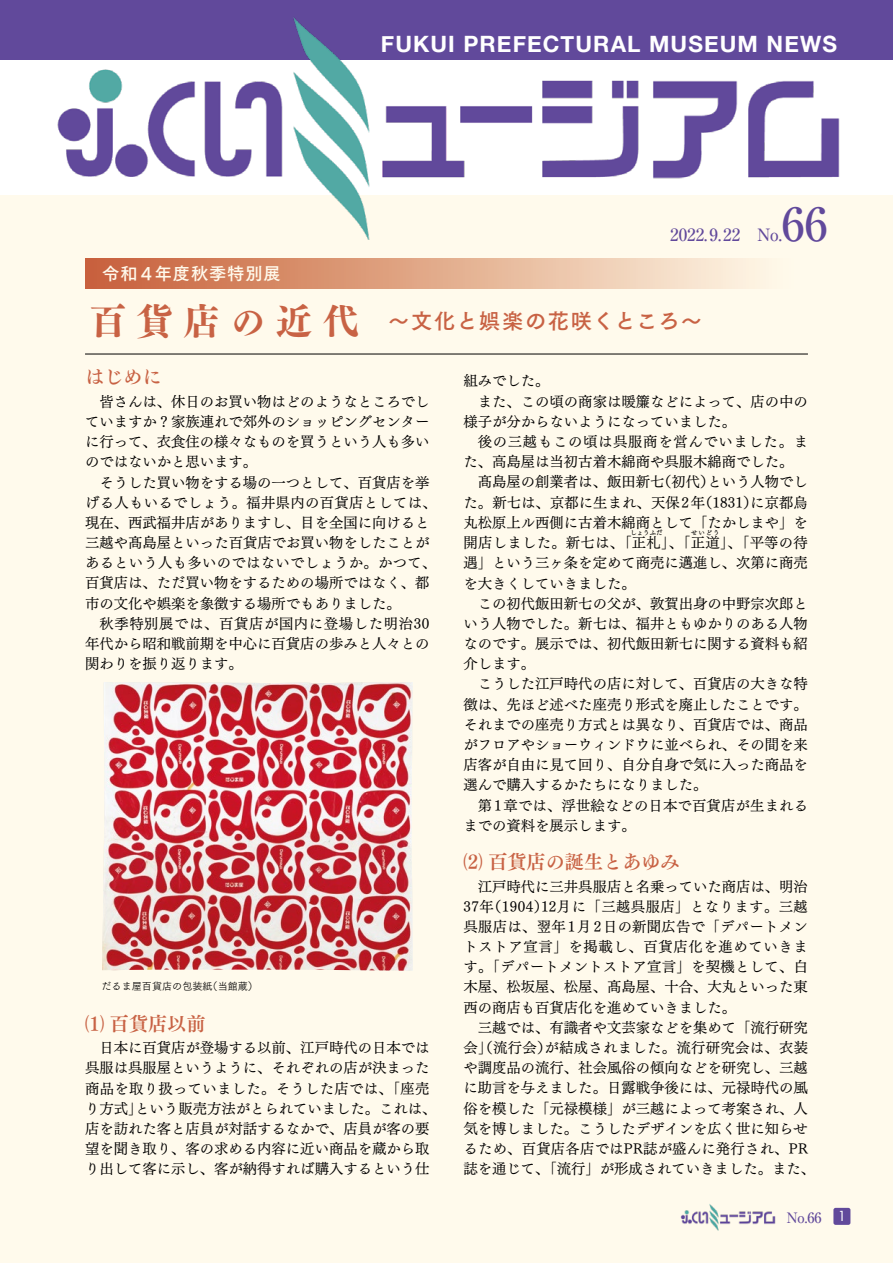
<style>
.page{position:relative;width:893px;height:1263px;background:#fff}
.page>*{position:absolute;margin:0;border:0;box-sizing:border-box;transform-origin:0 0}
.t1{font:500 45.75px "Ryumin Pro";color:#61499b}
.t2{font:700 22.5px "Helvetica Neue";letter-spacing:.05em;color:#fff}
.t3{font:21.3px "Tsuku Go Pro B";letter-spacing:.06em;color:#c86244}
.t4{font:19.2px "Tsuku Min Pro B";color:#c86244}
.t5{font:17.25px "Tsuku Go Pro B";letter-spacing:.05em;color:#fff}
.t6{font:500 16.95px "Ryumin Pro";color:#61499b}
.t7{font:14.4px/20.2px "Tsuku Min Pro RB";color:#000;text-align:justify}
.t8{font:14.4px "Tsuku Min Pro RB";letter-spacing:.02em;color:#000}
.t9{font:14.4px "Tsuku Min Pro RB";letter-spacing:.05em;color:#000}
.t10{font:500 14.4px "Ryumin Pro";color:#61499b}
.t11{font:10.05px "Tsuku Go Pro R";color:#000}
.t12{font:6.45px "Tsuku Min Pro RB";color:#000}
.s1{font-family:"Tsuku AMD Min Std E";font-size:37.2px}
.s2{font-family:"Futura LT";font-weight:400;font-size:13.5px;color:#fff}
</style>
<div class="page">
<div style="left:0;top:0;width:893px;height:60px;background:#61499b"></div>
<div style="left:0;top:196px;width:893px;height:1067px;background:#fffaec"></div>
<img style="left:41px;top:17px;width:815px;height:223px">
<hr style="left:85px;top:354px;width:723px;height:1px;background:#000">
<div style="left:85px;top:258px;width:723px;height:30px;background:linear-gradient(to right,#c65e36,#fffeec)"></div>
<img style="left:102px;top:682px;width:311px;height:289px">
<div style="left:833px;top:1208px;width:17px;height:17px;background:#61499b;border-radius:2px"></div>
<img style="left:680px;top:1204px;width:96px;height:26px">
<h2 class="t2" style="left:381px;top:26px;width:458px">FUKUI PREFECTURAL MUSEUM NEWS</h2>
<h1 class="t1" style="left:782px;top:187px;width:47px">66</h1>
<p class="t6" style="left:670px;top:221px;width:113px">2022. 9. 22　No.</p>
<p class="t5" style="left:102px;top:258px;width:180px">令和4年度秋季特別展</p>
<h3 class="t3" style="left:89px;top:302px;width:614px"><span class="s1">百貨店の近代</span> 〜文化と娯楽の花咲くところ〜</h3>
<h3 class="t4" style="left:85px;top:362px;width:78px">はじめに</h3>
<p class="t7" style="left:85px;top:389px;width:346px;text-indent:14px">皆さんは、休日のお買い物はどのようなところでしていますか？家族連れで郊外のショッピングセンターに行って、衣食住の様々なものを買うという人も多いのではないかと思います。</p>
<p class="t7" style="left:85px;top:470px;width:353px;text-align:left;text-indent:14px">そうした買い物をする場の一つとして、百貨店を挙げる人もいるでしょう。福井県内の百貨店としては、現在、西武福井店がありますし、目を全国に向けると三越や髙島屋といった百貨店でお買い物をしたことがあるという人も多いのではないでしょうか。かつて、百貨店は、ただ買い物をするための場所ではなく、都市の文化や娯楽を象徴する場所でもありました。</p>
<p class="t7" style="left:85px;top:611px;width:346px;text-indent:14px">秋季特別展では、百貨店が国内に登場した明治30年代から昭和戦前期を中心に百貨店の歩みと人々との関わりを振り返ります。</p>
<p class="t11" style="left:102px;top:978px;width:158px">だるま屋百貨店の包装紙（当館蔵）</p>
<h3 class="t4" style="left:85px;top:1008px;width:122px">⑴ 百貨店以前</h3>
<p class="t7" style="left:85px;top:1036px;width:353px;text-align:center">日本に百貨店が登場する以前、江戸時代の日本では<br>呉服は呉服屋というように、それぞれの店が決まった商品を取り扱っていました。そうした店では、「座売り方式」という販売方法がとられていました。これは、店を訪れた客と店員が対話するなかで、店員が客の要望を聞き取り、客の求める内容に近い商品を蔵から取り出して客に示し、客が納得すれば購入するという仕</p>
<p class="t7" style="left:463px;top:369px;width:88px">組みでした。</p>
<p class="t7" style="left:478px;top:389px;width:332px">また、この頃の商家は暖簾などによって、店の中の</p>
<p class="t7" style="left:463px;top:409px;width:274px">様子が分からないようになっていました。</p>
<p class="t9" style="left:478px;top:429px;width:332px">後の三越もこの頃は呉服商を営んでいました。ま</p>
<p class="t7" style="left:463px;top:450px;width:332px">た、高島屋は当初古着木綿商や呉服木綿商でした。</p>
<p class="t7" style="left:478px;top:470px;width:332px">髙島屋の創業者は、飯田新七（初代）という人物でし</p>
<p class="t7" style="left:463px;top:490px;width:346px">た。新七は、京都に生まれ、天保2年（1831）に京都烏</p>
<p class="t7" style="left:463px;top:510px;width:346px">丸松原上ル西側に古着木綿商として「たかしまや」を</p>
<p class="t8" style="left:463px;top:530px;width:346px">開店しました。新七は、「正札」、「正道」、「平等の待</p>
<p class="t12" style="left:630px;top:526px;width:33px">しょうふだ</p>
<p class="t12" style="left:691px;top:526px;width:30px">せいどう</p>
<p class="t7" style="left:463px;top:551px;width:346px">遇」という三ヶ条を定めて商売に邁進し、次第に商売を大きくしていきました。</p>
<p class="t7" style="left:463px;top:591px;width:346px;text-indent:14px">この初代飯田新七の父が、敦賀出身の中野宗次郎という人物でした。新七は、福井ともゆかりのある人物なのです。展示では、初代飯田新七に関する資料も紹介します。</p>
<p class="t7" style="left:463px;top:672px;width:346px;text-indent:14px">こうした江戸時代の店に対して、百貨店の大きな特徴は、先ほど述べた座売り形式を廃止したことです。それまでの座売り方式とは異なり、百貨店では、商品がフロアやショーウィンドウに並べられ、その間を来店客が自由に見て回り、自分自身で気に入った商品を選んで購入するかたちになりました。</p>
<p class="t7" style="left:463px;top:793px;width:346px;text-indent:14px">第1章では、浮世絵などの日本で百貨店が生まれるまでの資料を展示します。</p>
<h3 class="t4" style="left:463px;top:847px;width:218px">⑵ 百貨店の誕生とあゆみ</h3>
<p class="t7" style="left:463px;top:874px;width:346px;text-indent:14px">江戸時代に三井呉服店と名乗っていた商店は、明治37年（1904）12月に「三越呉服店」となります。三越呉服店は、翌年1月2日の新聞広告で「デパートメントストア宣言」を掲載し、百貨店化を進めていきます。「デパートメントストア宣言」を契機として、白木屋、松坂屋、松屋、髙島屋、十合、大丸といった東西の商店も百貨店化を進めていきました。</p>
<p class="t7" style="left:463px;top:1015px;width:353px;text-align:center">三越では、有識者や文芸家などを集めて「流行研究<br>会」（流行会）が結成されました。流行研究会は、衣装や調度品の流行、社会風俗の傾向などを研究し、三越に助言を与えました。日露戦争後には、元禄時代の風俗を模した「元禄模様」が三越によって考案され、人気を博しました。こうしたデザインを広く世に知らせるため、百貨店各店ではPR誌が盛んに発行され、PR誌を通じて、「流行」が形成されていきました。また、</p>
<p class="t10" style="left:787px;top:1206px;width:61px">No.66 <span class="s2">1</span></p>
</div>
